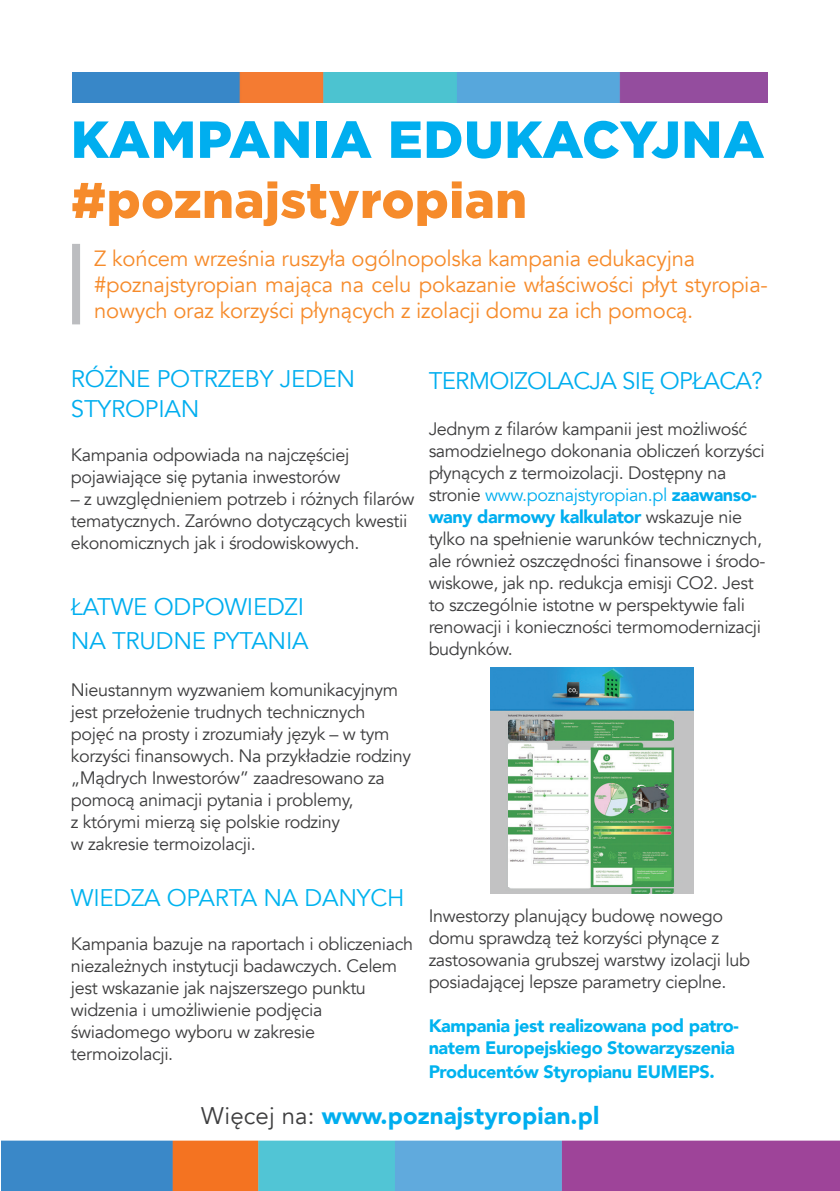
<style>
.page{position:relative;width:840px;height:1191px;background:#fff}
.page>*{position:absolute;margin:0;border:0;box-sizing:border-box;transform-origin:0 0}
.t1{font:900 52px "Gotham";letter-spacing:.015em;color:#00aeef}
.t2{font:900 50px "Gotham";letter-spacing:.01em;color:#f68b2b}
.t3{font:24px "Avenir";letter-spacing:-.01em;color:#00aeef}
.t4{font:900 24px "Avenir";letter-spacing:.005em;color:#00aeef}
.t5{font:24px "Avenir";letter-spacing:-.03em;color:#00aeef}
.t6{font:24px "Avenir";letter-spacing:-.01em;color:#00b3ef}
.t7{font:22px/26px "Avenir";letter-spacing:-.01em;color:#f68b2b}
.t8{font:18px/22px "Avenir";letter-spacing:-.02em;color:#3e3e3f}
.t9{font:900 18px/22px "Avenir";letter-spacing:-.02em;color:#00b3ef}
.s1{color:#00aeef}
.s2{font-weight:900;color:#00aeef}
.s3{font-weight:400;color:#3e3e3f}
</style>
<div class="page">
<img style="left:1px;top:324px;width:838px;height:867px">
<img style="left:73px;top:72px;width:694px;height:30px">
<img style="left:490px;top:667px;width:203px;height:226px">
<div style="left:72px;top:244px;width:8px;height:80px;background:#bcbdc0"></div>
<img style="left:508px;top:712px;width:165px;height:174px">
<p class="t1" style="left:71px;top:104px;width:694px">KAMPANIA EDUKACYJNA</p>
<p class="t2" style="left:71px;top:166px;width:457px">#poznajstyropian</p>
<p class="t7" style="left:94px;top:246px;width:602px">Z końcem września ruszyła ogólnopolska kampania edukacyjna</p>
<p class="t7" style="left:94px;top:272px;width:674px">#poznajstyropian mająca na celu pokazanie właściwości płyt styropia&shy;nowych oraz korzyści płynących z izolacji domu za ich pomocą.</p>
<p class="t3" style="left:71px;top:364px;width:286px">RÓŻNE POTRZEBY JEDEN</p>
<p class="t3" style="left:71px;top:394px;width:130px">STYROPIAN</p>
<p class="t8" style="left:71px;top:444px;width:280px">Kampania odpowiada na najczęściej</p>
<p class="t8" style="left:71px;top:466px;width:271px">pojawiające się pytania inwestorów</p>
<p class="t8" style="left:71px;top:488px;width:345px">– z uwzględnieniem potrzeb i różnych filarów tematycznych. Zarówno dotyczących kwestii ekonomicznych jak i środowiskowych.</p>
<p class="t5" style="left:428px;top:366px;width:335px">TERMOIZOLACJA SIĘ OPŁACA?</p>
<p class="t8" style="left:428px;top:418px;width:338px">Jednym z filarów kampanii jest możliwość samodzielnego dokonania obliczeń korzyści płynących z termoizolacji. Dostępny na stronie <span class="s1">www.poznajstyropian.pl</span> <span class="s2">zaawanso&shy;wany darmowy kalkulator</span> wskazuje nie tylko na spełnienie warunków technicznych, ale również oszczędności finansowe i środo&shy;wiskowe, jak np. redukcja emisji CO2. Jest to szczególnie istotne w perspektywie fali renowacji i konieczności termomodernizacji budynków.</p>
<p class="t3" style="left:71px;top:593px;width:234px">ŁATWE ODPOWIEDZI</p>
<p class="t3" style="left:71px;top:626px;width:239px">NA TRUDNE PYTANIA</p>
<p class="t8" style="left:71px;top:679px;width:341px">Nieustannym wyzwaniem komunikacyjnym jest przełożenie trudnych technicznych pojęć na prosty i zrozumiały język – w tym korzyści finansowych. Na przykładzie rodziny „Mądrych Inwestorów” zaadresowano za pomocą animacji pytania i problemy,</p>
<p class="t8" style="left:71px;top:811px;width:271px">z którymi mierzą się polskie rodziny</p>
<p class="t8" style="left:71px;top:833px;width:186px">w zakresie termoizolacji.</p>
<p class="t6" style="left:71px;top:883px;width:335px">WIEDZA OPARTA NA DANYCH</p>
<p class="t8" style="left:71px;top:932px;width:343px">Kampania bazuje na raportach i obliczeniach niezależnych instytucji badawczych. Celem jest wskazanie jak najszerszego punktu</p>
<p class="t8" style="left:71px;top:998px;width:253px">widzenia i umożliwienie podjęcia</p>
<p class="t8" style="left:71px;top:1020px;width:245px">świadomego wyboru w zakresie</p>
<p class="t8" style="left:71px;top:1042px;width:104px">termoizolacji.</p>
<p class="t8" style="left:428px;top:905px;width:323px">Inwestorzy planujący budowę nowego domu sprawdzą też korzyści płynące z zastosowania grubszej warstwy izolacji lub posiadającej lepsze parametry cieplne.</p>
<p class="t9" style="left:428px;top:1014px;width:311px">Kampania jest realizowana pod patro&shy;natem Europejskiego Stowarzyszenia</p>
<p class="t9" style="left:428px;top:1060px;width:287px">Producentów Styropianu EUMEPS.</p>
<p class="t4" style="left:201px;top:1095px;width:399px"><span class="s3">Więcej na:</span> www.poznajstyropian.pl</p>
</div>
